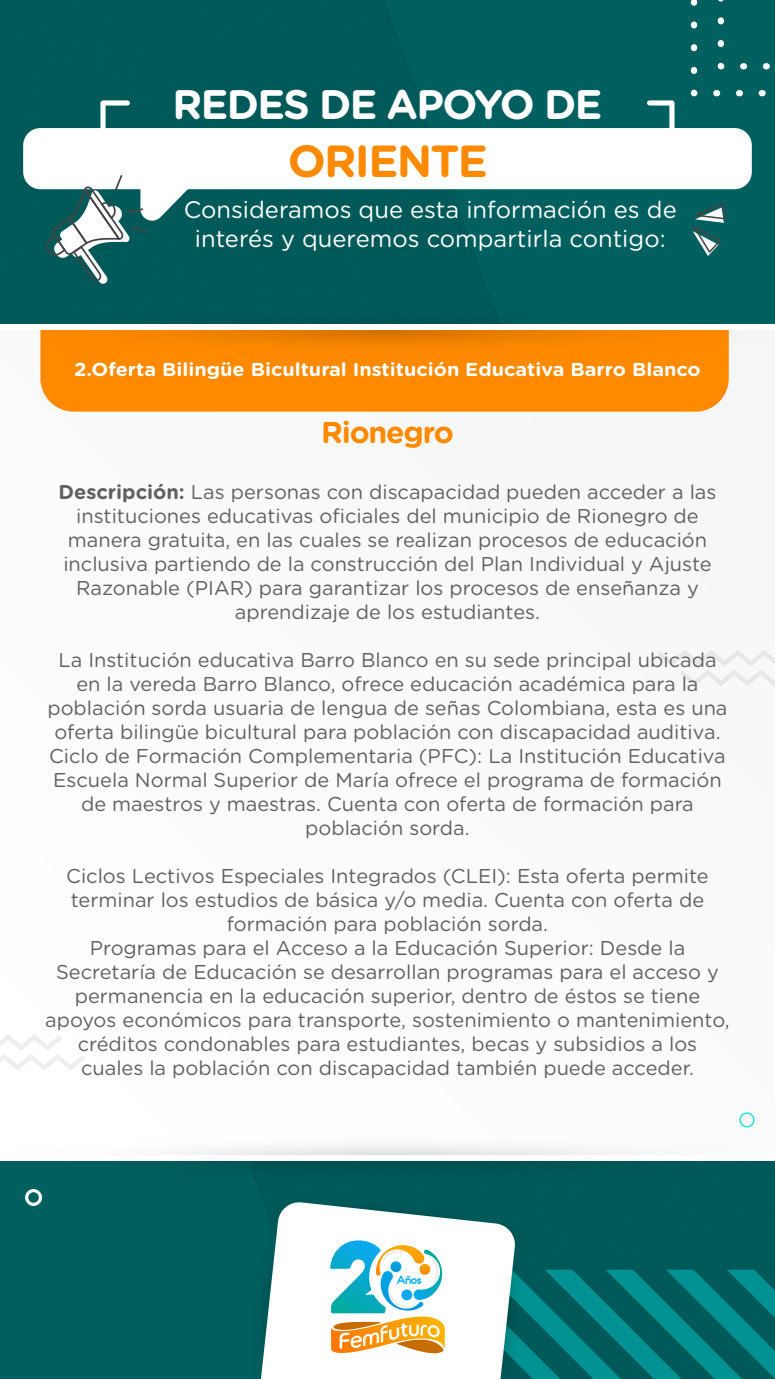
<style>
.page{position:relative;width:775px;height:1379px;background:#005f5f}
.page>*{position:absolute;margin:0;border:0;box-sizing:border-box;transform-origin:0 0}
.t1{font:700 45px "Gotham Rounded";letter-spacing:-.04em;color:#ff8a00}
.t2{font:700 41.25px "Gotham Rounded";letter-spacing:-.04em;color:#fff}
.t3{font:700 30.25px "Gotham Rounded";letter-spacing:-.04em;color:#ff8a00}
.t4{font:23.75px/28.5px "Gotham Rounded";color:#fff;text-align:center}
.t5{font:20px/24px "Gotham Rounded";color:#606060;text-align:center}
.t6{font:700 18.75px "Gotham Rounded";color:#fff;scale:1.06 1}
.t7{font:11.5px "Somatic Rounded";color:#06aeeb}
.s1{font-weight:700}
</style>
<div class="page">
<div style="left:0;top:324px;width:775px;height:833px;background:#fbfbfb"></div>
<div style="left:40px;top:355px;width:689px;height:57px;background:#ff8a00"></div>
<svg style="left:0;top:308px;width:775px;height:47px;background:#967b33"></svg>
<svg style="left:0;top:1147px;width:775px;height:34px"></svg>
<div style="left:0;top:1155px;width:775px;height:5px;background:#fff"></div>
<div style="left:0;top:324px;width:775px;height:6px;background:#fff"></div>
<svg style="left:713px;top:90px;width:62px;height:6px"></svg>
<svg style="left:691px;top:90px;width:6px;height:6px"></svg>
<svg style="left:691px;top:0;width:6px;height:74px"></svg>
<svg style="left:740px;top:63px;width:35px;height:6px"></svg>
<svg style="left:718px;top:63px;width:6px;height:6px"></svg>
<svg style="left:718px;top:0;width:6px;height:47px"></svg>
<div style="left:49px;top:713px;width:17px;height:17px;border:3px solid #fff;border-radius:50%"></div>
<div style="left:25px;top:1189px;width:17px;height:17px;border:3px solid #fff;border-radius:50%"></div>
<div style="left:739px;top:1112px;width:15px;height:15px;border:1px solid #00e1df;border-radius:50%"></div>
<svg style="left:98px;top:98px;width:35px;height:30px"></svg>
<svg style="left:644px;top:98px;width:33px;height:30px"></svg>
<div style="left:23px;top:128px;width:729px;height:61px;background:#fff;border-radius:17px"></div>
<svg style="left:692px;top:201px;width:35px;height:55px;background:#367979"></svg>
<svg style="left:44px;top:175px;width:149px;height:109px"></svg>
<svg style="left:249px;top:1196px;width:526px;height:183px"></svg>
<svg style="left:657px;top:650px;width:118px;height:36px"></svg>
<svg style="left:0;top:1035px;width:85px;height:35px"></svg>
<h2 class="t2" style="left:173px;top:74px;width:431px">REDES DE APOYO DE</h2>
<h1 class="t1" style="left:288px;top:128px;width:202px">ORIENTE</h1>
<p class="t4" style="left:184px;top:194px;width:494px">Consideramos que esta información es de interés y queremos compartirla contigo:</p>
<p class="t6" style="left:74px;top:356px;width:593px">2.Oferta Bilingüe Bicultural Institución Educativa Barro Blanco</p>
<h3 class="t3" style="left:321px;top:410px;width:134px">Rionegro</h3>
<p class="t5" style="left:59px;top:479px;width:659px"><span class="s1">Descripción:</span> Las personas con discapacidad pueden acceder a las instituciones educativas oficiales del municipio de Rionegro de manera gratuita, en las cuales se realizan procesos de educación inclusiva partiendo de la construcción del Plan Individual y Ajuste Razonable (PIAR) para garantizar los procesos de enseñanza y aprendizaje de los estudiantes.</p>
<p class="t5" style="left:47px;top:647px;width:682px">La Institución educativa Barro Blanco en su sede principal ubicada en la vereda Barro Blanco, ofrece educación académica para la población sorda usuaria de lengua de señas Colombiana, esta es una oferta bilingüe bicultural para población con discapacidad auditiva.<br>Ciclo de Formación Complementaria (PFC): La Institución Educativa Escuela Normal Superior de María ofrece el programa de formación de maestros y maestras. Cuenta con oferta de formación para población sorda.</p>
<p class="t5" style="left:45px;top:863px;width:686px">Ciclos Lectivos Especiales Integrados (CLEI): Esta oferta permite terminar los estudios de básica y/o media. Cuenta con oferta de formación para población sorda.<br>Programas para el Acceso a la Educación Superior: Desde la Secretaría de Educación se desarrollan programas para el acceso y permanencia en la educación superior, dentro de éstos se tiene apoyos económicos para transporte, sostenimiento o mantenimiento, créditos condonables para estudiantes, becas y subsidios a los cuales la población con discapacidad también puede acceder.</p>
<p class="t7" style="left:396px;top:1274px;width:27px">Anos</p>
</div>
